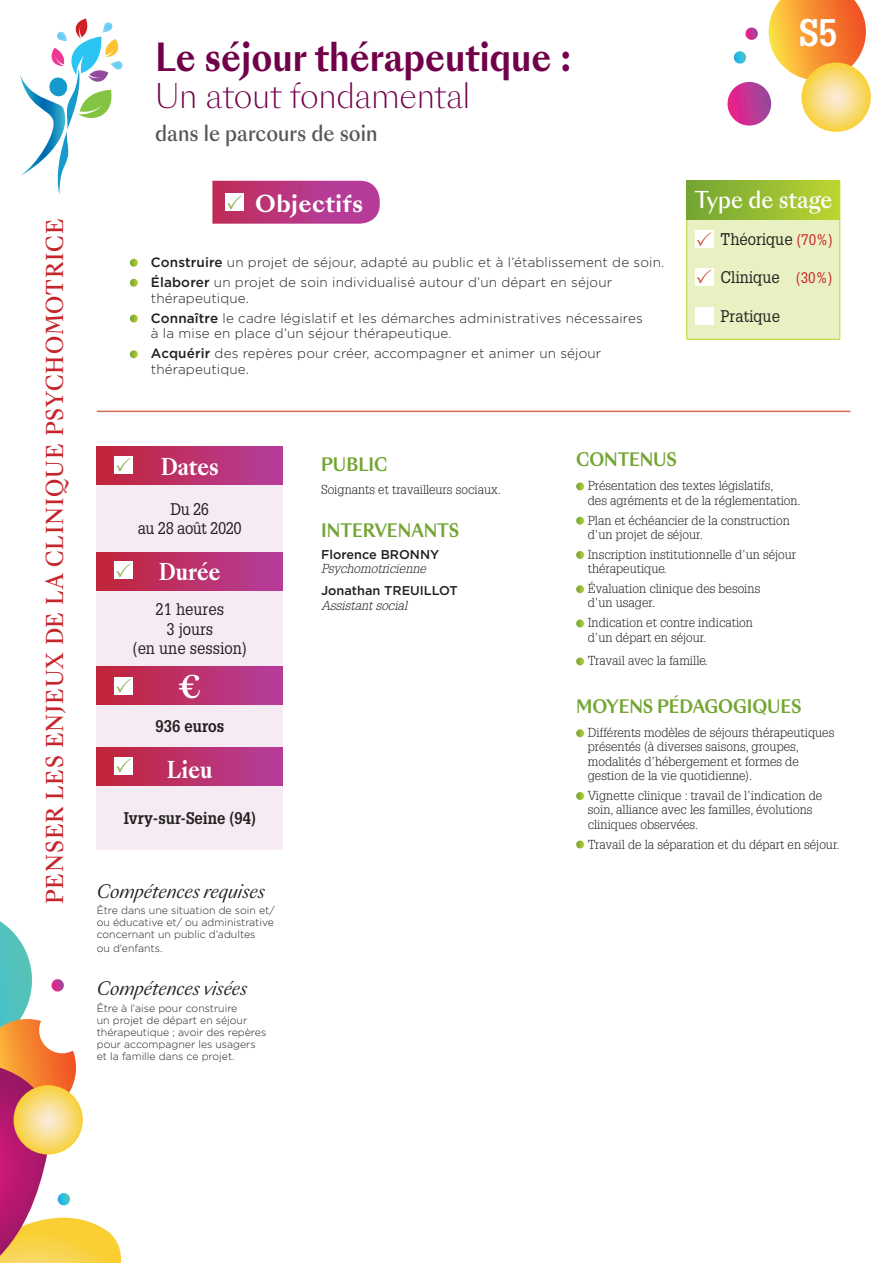
<style>
.page{position:relative;width:893px;height:1263px;background:#fff}
.page>*{position:absolute;margin:0;border:0;box-sizing:border-box;transform-origin:0 0}
.t1{font:700 37.5px "Sang Bleu Sunrise";color:#71004b;scale:.9 1}
.t2{font:700 37.5px "Glypha LT Std";color:#fff;scale:.9 1}
.t3{font:300 33px "Sang Bleu Sunrise";color:#71004b;scale:.9 1}
.t4{font:700 30px "Sang Bleu Kingdom";color:#fff;scale:.9 1}
.t5{font:500 22.5px "Sang Bleu Kingdom";letter-spacing:.05em;color:#c5252c;scale:.9 1}
.t6{font:700 22.5px "Sang Bleu Kingdom";color:#fff;scale:.9 1}
.t7{font:500 22.5px "Sang Bleu Sunrise";color:#fff;scale:.9 1}
.t8{font:700 22.5px "Sang Bleu Sunrise";letter-spacing:.02em;color:#fff}
.t9{font:500 21px "Sang Bleu Sunrise";color:#57585a;scale:.9 1}
.t10{font:700 18px "Sang Bleu Sunrise";letter-spacing:-.01em;color:#73a532;scale:.9 1}
.t11{font:italic 18px "Sang Bleu Sunrise";color:#231f20;scale:.9 1}
.t12{font:16.5px/19.5px "Glypha LT Std";color:#231f20;text-align:center;scale:.9 1}
.t13{font:700 16.5px "Glypha LT Std";color:#231f20;scale:.9 1}
.t14{font:16.5px/19.5px "Glypha LT Std";letter-spacing:-.03em;color:#231f20;text-align:center;scale:.9 1}
.t15{font:300 13.5px/20px "Gotham";letter-spacing:.01em;color:#231f20}
.t16{font:300 12.75px/14.2px "Glypha LT Std";color:#231f20}
.t17{font:italic 300 12.75px "Glypha LT Std";color:#231f20}
.t18{font:500 12.75px "Gotham";color:#231f20}
.t19{font:300 10.5px/12px "Gotham";color:#231f20;text-align:justify}
.s1{font-weight:500}
.s2{font-size:15px;color:#c5252c}
</style>
<div class="page">
<svg style="left:130px;top:259px;width:8px;height:8px"></svg>
<svg style="left:130px;top:279px;width:8px;height:8px"></svg>
<svg style="left:130px;top:315px;width:8px;height:7px"></svg>
<svg style="left:130px;top:350px;width:8px;height:8px"></svg>
<svg style="left:576px;top:482px;width:8px;height:8px"></svg>
<svg style="left:576px;top:517px;width:8px;height:8px"></svg>
<svg style="left:576px;top:551px;width:8px;height:8px"></svg>
<svg style="left:576px;top:585px;width:8px;height:8px"></svg>
<svg style="left:576px;top:619px;width:8px;height:8px"></svg>
<svg style="left:576px;top:657px;width:8px;height:8px"></svg>
<svg style="left:576px;top:729px;width:8px;height:8px"></svg>
<svg style="left:576px;top:792px;width:8px;height:8px"></svg>
<svg style="left:576px;top:840px;width:8px;height:8px"></svg>
<div style="left:97px;top:447px;width:186px;height:402px;background:#f6ebf3"></div>
<div style="left:97px;top:447px;width:186px;height:38px;background:linear-gradient(to right,#c12438,#b53d9d)"></div>
<div style="left:97px;top:552px;width:186px;height:39px;background:linear-gradient(to right,#c12438,#b53d9d)"></div>
<div style="left:97px;top:667px;width:186px;height:38px;background:linear-gradient(to right,#c12438,#b53d9d)"></div>
<div style="left:115px;top:456px;width:18px;height:18px;background:#fff"></div>
<svg style="left:116px;top:458px;width:15px;height:14px"></svg>
<div style="left:115px;top:561px;width:18px;height:18px;background:#fff"></div>
<svg style="left:116px;top:563px;width:15px;height:14px"></svg>
<div style="left:115px;top:677px;width:18px;height:18px;background:#fff"></div>
<svg style="left:116px;top:679px;width:15px;height:14px"></svg>
<div style="left:97px;top:747px;width:186px;height:39px;background:linear-gradient(to right,#c12438,#b53d9d)"></div>
<div style="left:115px;top:756px;width:18px;height:18px;background:#fff"></div>
<svg style="left:116px;top:758px;width:15px;height:14px"></svg>
<div style="left:686px;top:181px;width:154px;height:159px;background:#e9f0c1;border:1px solid #bed630"></div>
<div style="left:687px;top:181px;width:153px;height:38px;background:linear-gradient(to right,#72a434,#bdd531)"></div>
<div style="left:695px;top:230px;width:19px;height:18px;background:#fff"></div>
<svg style="left:697px;top:232px;width:14px;height:14px"></svg>
<div style="left:695px;top:307px;width:19px;height:18px;background:#fff"></div>
<div style="left:695px;top:268px;width:19px;height:18px;background:#fff"></div>
<svg style="left:697px;top:270px;width:14px;height:14px"></svg>
<svg style="left:212px;top:181px;width:168px;height:43px;background:#bd4689"></svg>
<svg style="left:727px;top:0;width:143px;height:126px"></svg>
<svg style="left:801px;top:63px;width:70px;height:69px;background:#f8da76"></svg>
<hr style="left:97px;top:411px;width:753px;height:1px;background:#d46b54">
<svg style="left:0;top:921px;width:122px;height:342px"></svg>
<svg style="left:14px;top:1085px;width:69px;height:69px;background:#f8d974"></svg>
<svg style="left:20px;top:19px;width:103px;height:176px"></svg>
<h3 class="t5" style="left:39px;top:904px;width:763px;rotate:-90deg">PENSER LES ENJEUX DE LA CLINIQUE PSYCHOMOTRICE</h3>
<h1 class="t1" style="left:155px;top:30px;width:464px">Le séjour thérapeutique :</h1>
<h2 class="t3" style="left:155px;top:74px;width:351px">Un atout fondamental</h2>
<h3 class="t9" style="left:155px;top:119px;width:248px">dans le parcours de soin</h3>
<h1 class="t2" style="left:799px;top:9px;width:44px">S5</h1>
<h3 class="t8" style="left:255px;top:187px;width:110px">Objectifs</h3>
<h3 class="t7" style="left:695px;top:184px;width:154px">Type de stage</h3>
<p class="t15" style="left:151px;top:252px;width:515px"><span class="s1">Construire</span> un projet de séjour, adapté au public et à l’établissement de soin.<br><span class="s1">Élaborer</span> un projet de soin individualisé autour d’un départ en séjour</p>
<p class="t15" style="left:151px;top:287px;width:493px">thérapeutique.<br><span class="s1">Connaître</span> le cadre législatif et les démarches administratives nécessaires</p>
<p class="t15" style="left:151px;top:323px;width:452px">à la mise en place d’un séjour thérapeutique.<br><span class="s1">Acquérir</span> des repères pour créer, accompagner et animer un séjour</p>
<p class="t15" style="left:151px;top:359px;width:99px">thérapeutique.</p>
<p class="t12" style="left:720px;top:229px;width:126px">Théorique <span class="s2">(70%)</span></p>
<p class="t12" style="left:721px;top:267px;width:126px">Clinique <span class="s2">(30%)</span></p>
<p class="t12" style="left:721px;top:306px;width:68px">Pratique</p>
<h3 class="t6" style="left:161px;top:450px;width:66px">Dates</h3>
<p class="t14" style="left:138px;top:499px;width:117px">Du 26<br>au 28 août 2020</p>
<h3 class="t6" style="left:159px;top:556px;width:70px">Durée</h3>
<p class="t12" style="left:133px;top:599px;width:128px">21 heures<br>3 jours<br>(en une session)</p>
<h3 class="t4" style="left:178px;top:666px;width:27px">€</h3>
<p class="t13" style="left:156px;top:716px;width:78px">936 euros</p>
<h3 class="t6" style="left:167px;top:753px;width:52px">Lieu</h3>
<p class="t13" style="left:124px;top:807px;width:148px">Ivry-sur-Seine (94)</p>
<h3 class="t11" style="left:97px;top:879px;width:188px">Compétences requises</h3>
<p class="t19" style="left:97px;top:904px;width:179px">Être dans une situation de soin et/ ou éducative et/ ou administrative concernant un public d’adultes</p>
<p class="t19" style="left:97px;top:942px;width:67px">ou d’enfants.</p>
<h3 class="t11" style="left:97px;top:976px;width:169px">Compétences visées</h3>
<p class="t19" style="left:97px;top:1002px;width:171px;text-align:left">Être à l’aise pour construire<br>un projet de départ en séjour thérapeutique ; avoir des repères pour accompagner les usagers et la famille dans ce projet.</p>
<h3 class="t10" style="left:321px;top:452px;width:75px">PUBLIC</h3>
<p class="t16" style="left:321px;top:482px;width:181px">Soignants et travailleurs sociaux.</p>
<h3 class="t10" style="left:321px;top:518px;width:155px">INTERVENANTS</h3>
<p class="t18" style="left:321px;top:546px;width:120px">Florence BRONNY</p>
<p class="t17" style="left:321px;top:562px;width:106px">Psychomotricienne</p>
<p class="t18" style="left:321px;top:582px;width:138px">Jonathan TREUILLOT</p>
<p class="t17" style="left:321px;top:598px;width:88px">Assistant social</p>
<h3 class="t10" style="left:576px;top:447px;width:113px">CONTENUS</h3>
<p class="t16" style="left:588px;top:479px;width:214px">Présentation des textes législatifs,<br>des agréments et de la réglementation.</p>
<p class="t16" style="left:588px;top:513px;width:203px">Plan et échéancier de la construction d’un projet de séjour.</p>
<p class="t16" style="left:588px;top:547px;width:210px">Inscription institutionnelle d’un séjour thérapeutique.</p>
<p class="t16" style="left:588px;top:582px;width:174px">Évaluation clinique des besoins d’un usager.</p>
<p class="t16" style="left:588px;top:616px;width:167px">Indication et contre indication d’un départ en séjour.</p>
<p class="t16" style="left:588px;top:654px;width:122px">Travail avec la famille.</p>
<h3 class="t10" style="left:576px;top:693px;width:252px">MOYENS PÉDAGOGIQUES</h3>
<p class="t16" style="left:588px;top:726px;width:248px">Différents modèles de séjours thérapeutiques présentés (à diverses saisons, groupes, modalités d’hébergement et formes de gestion de la vie quotidienne).</p>
<p class="t16" style="left:588px;top:788px;width:236px">Vignette clinique : travail de l’indication de soin, alliance avec les familles, évolutions cliniques observées.</p>
<p class="t16" style="left:588px;top:837px;width:253px">Travail de la séparation et du départ en séjour.</p>
</div>
